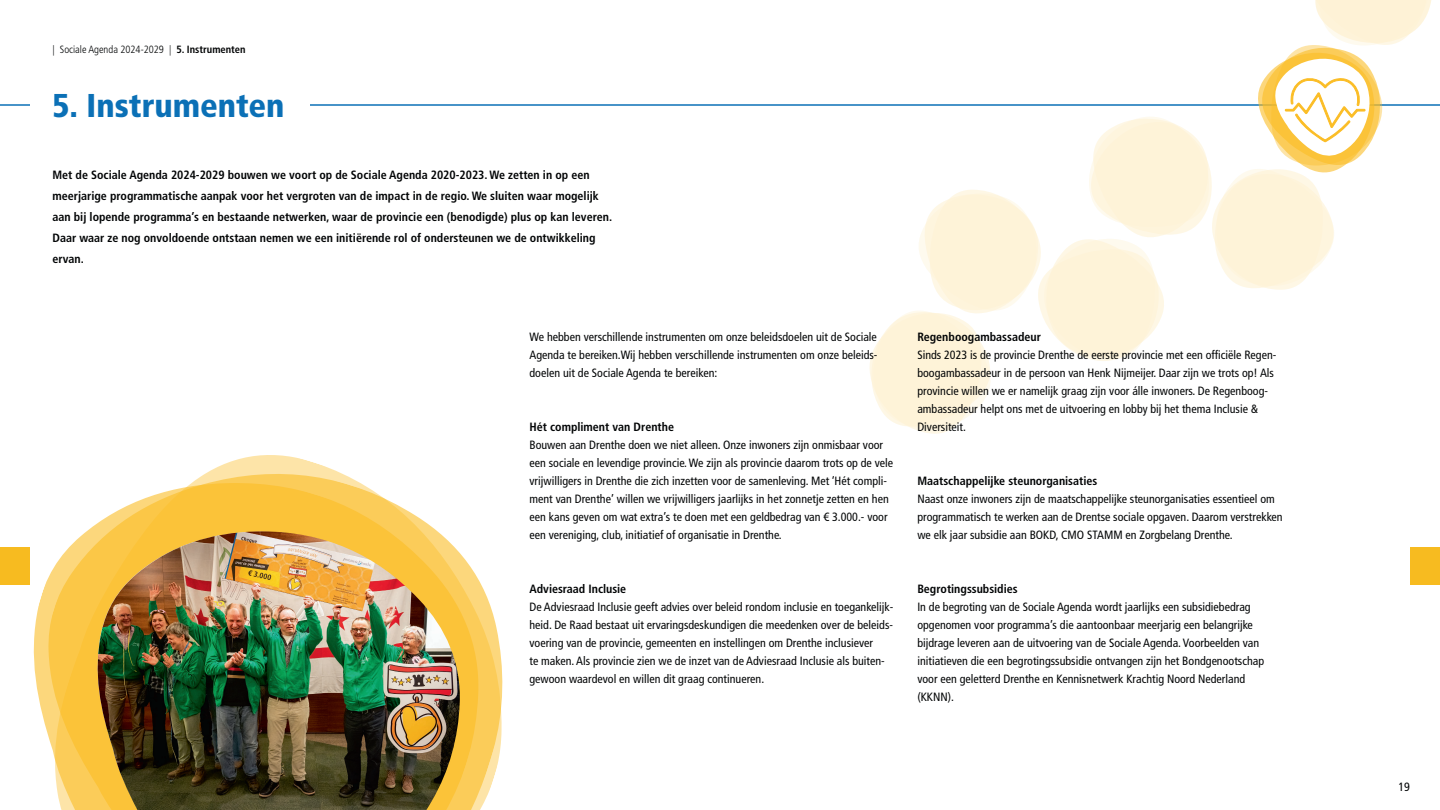
<style>
.page{position:relative;width:1440px;height:810px;background:#fff}
.page>*{position:absolute;margin:0;border:0;box-sizing:border-box;transform-origin:0 0}
.t1{font:900 condensed 33px "Frutiger LT Std";color:#0b70b6}
.t2{font:condensed 12px/18px "Frutiger LT Std";color:#020405}
.t3{font:700 condensed 12px/21px "Frutiger LT Std";color:#020405}
.t4{font:300 condensed 10.5px "Frutiger LT Std";color:#020405}
.s1{font-weight:700}
</style>
<div class="page">
<svg style="left:194px;top:463px;width:309px;height:347px"></svg>
<svg style="left:28px;top:481px;width:452px;height:329px"></svg>
<img style="left:93px;top:531px;width:368px;height:279px">
<hr style="left:0;top:104px;width:1440px;height:2px;background:#0b70b6">
<svg style="left:870px;top:0;width:562px;height:434px"></svg>
<div style="left:30px;top:52px;width:280px;height:106px;background:#fff"></div>
<div style="left:1410px;top:548px;width:30px;height:37px;background:#f7bb20"></div>
<div style="left:0;top:548px;width:30px;height:37px;background:#f7bb20"></div>
<p class="t4" style="left:52px;top:43px;width:195px">| Sociale Agenda 2024-2029 | <span class="s1">5. Instrumenten</span></p>
<h1 class="t1" style="left:52px;top:86px;width:233px">5. Instrumenten</h1>
<p class="t3" style="left:52px;top:164px;width:561px">Met de Sociale Agenda 2024-2029 bouwen we voort op de Sociale Agenda 2020-2023. We zetten in op een meerjarige programmatische aanpak voor het vergroten van de impact in de regio. We sluiten waar mogelijk aan bij lopende programma’s en bestaande netwerken, waar de provincie een (benodigde) plus op kan leveren.<br>Daar waar ze nog onvoldoende ontstaan nemen we een initiërende rol of ondersteunen we de ontwikkeling ervan.</p>
<p class="t2" style="left:530px;top:327px;width:350px;text-align:justify">We hebben verschillende instrumenten om onze beleidsdoelen uit de Sociale Agenda te bereiken.Wij hebben verschillende instrumenten om onze beleids&shy;doelen uit de Sociale Agenda te bereiken:</p>
<p class="t3" style="left:530px;top:416px;width:146px">Hét compliment van Drenthe</p>
<p class="t2" style="left:530px;top:435px;width:365px">Bouwen aan Drenthe doen we niet alleen. Onze inwoners zijn onmisbaar voor een sociale en levendige provincie. We zijn als provincie daarom trots op de vele vrijwilligers in Drenthe die zich inzetten voor de samenleving. Met ‘Hét compli&shy;ment van Drenthe’ willen we vrijwilligers jaarlijks in het zonnetje zetten en hen een kans geven om wat extra’s te doen met een geldbedrag van € 3.000.- voor een vereniging, club, initiatief of organisatie in Drenthe.</p>
<p class="t3" style="left:530px;top:578px;width:98px">Adviesraad Inclusie</p>
<p class="t2" style="left:530px;top:597px;width:366px">De Adviesraad Inclusie geeft advies over beleid rondom inclusie en toegankelijk&shy;heid. De Raad bestaat uit ervaringsdeskundigen die meedenken over de beleids&shy;voering van de provincie, gemeenten en instellingen om Drenthe inclusiever<br>te maken. Als provincie zien we de inzet van de Adviesraad Inclusie als buiten&shy;gewoon waardevol en willen dit graag continueren.</p>
<p class="t3" style="left:917px;top:326px;width:125px">Regenboogambassadeur</p>
<p class="t2" style="left:917px;top:345px;width:361px">Sinds 2023 is de provincie Drenthe de eerste provincie met een officiële Regen&shy;boogambassadeur in de persoon van Henk Nijmeijer. Daar zijn we trots op! Als provincie willen we er namelijk graag zijn voor álle inwoners. De Regenboog&shy;ambassadeur helpt ons met de uitvoering en lobby bij het thema Inclusie &amp; Diversiteit.</p>
<p class="t3" style="left:917px;top:470px;width:181px">Maatschappelijke steunorganisaties</p>
<p class="t2" style="left:917px;top:489px;width:367px">Naast onze inwoners zijn de maatschappelijke steunorganisaties essentieel om programmatisch te werken aan de Drentse sociale opgaven. Daarom verstrekken we elk jaar subsidie aan BOKD, CMO STAMM en Zorgbelang Drenthe.</p>
<p class="t3" style="left:917px;top:578px;width:102px">Begrotingssubsidies</p>
<p class="t2" style="left:917px;top:597px;width:348px">In de begroting van de Sociale Agenda wordt jaarlijks een subsidiebedrag opgenomen voor programma’s die aantoonbaar meerjarig een belangrijke bijdrage leveren aan de uitvoering van de Sociale Agenda. Voorbeelden van initiatieven die een begrotingssubsidie ontvangen zijn het Bondgenootschap voor een geletterd Drenthe en Kennisnetwerk Krachtig Noord Nederland (KKNN).</p>
<p class="t2" style="left:1398px;top:777px;width:13px">19</p>
</div>
